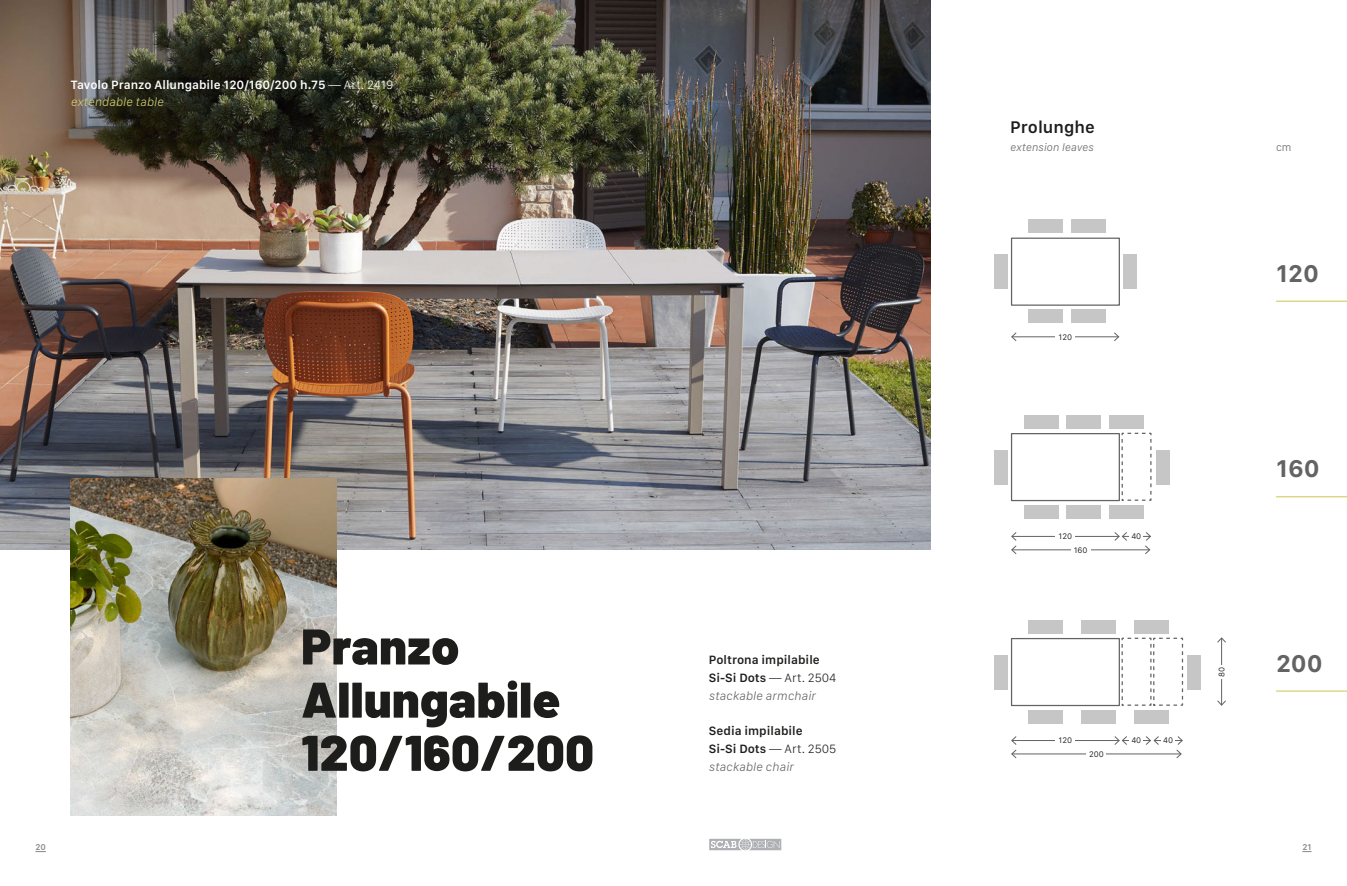
<style>
.page{position:relative;width:1347px;height:886px;background:#fff}
.page>*{position:absolute;margin:0;border:0;box-sizing:border-box;transform-origin:0 0}
.t1{font:900 50px "Barlow";letter-spacing:.01em;color:#1d1d1b}
.t2{font:700 25.25px "San Francisco Text";color:#646363}
.t3{font:600 17.5px "San Francisco Text";color:#1d1d1b}
.t4{font:600 12.5px "San Francisco Text";color:#1d1d1b}
.t5{font:600 12.5px/17.8px "San Francisco Text";color:#fff}
.t6{font:italic 300 12.5px "San Francisco Text";color:#646363}
.t7{font:italic 300 11.25px "San Francisco Text";color:#646363}
.t8{font:300 11.25px "San Francisco Text";color:#646363}
.t9{font:600 8.75px "San Francisco Text";color:#878787}
.t10{font:8.38px "San Francisco Text";color:#1d1d1b}
.s1{font-weight:300}
.s2{font-weight:300;font-style:italic;color:#d8cf72}
</style>
<div class="page">
<div style="left:708px;top:837px;width:74px;height:14px;background:#f0f0f1"></div>
<svg style="left:709px;top:839px;width:72px;height:11px"></svg>
<hr style="left:1011px;top:336px;width:107px;height:1px;background:#646363">
<svg style="left:1113px;top:332px;width:6px;height:9px"></svg>
<svg style="left:1011px;top:332px;width:6px;height:9px"></svg>
<hr style="left:1011px;top:549px;width:138px;height:1px;background:#646363">
<hr style="left:1011px;top:753px;width:170px;height:1px;background:#646363">
<hr style="left:1011px;top:536px;width:108px;height:1px;background:#646363">
<svg style="left:1011px;top:532px;width:6px;height:22px"></svg>
<hr style="left:1011px;top:740px;width:108px;height:1px;background:#646363">
<svg style="left:1011px;top:736px;width:6px;height:23px"></svg>
<svg style="left:1113px;top:532px;width:38px;height:22px"></svg>
<hr style="left:1221px;top:638px;width:1px;height:67px;background:#646363">
<svg style="left:1217px;top:637px;width:9px;height:6px"></svg>
<svg style="left:1217px;top:700px;width:9px;height:6px"></svg>
<svg style="left:1113px;top:736px;width:70px;height:23px"></svg>
<div style="left:1055px;top:328px;width:20px;height:17px;background:#fff"></div>
<div style="left:1071px;top:541px;width:19px;height:17px;background:#fff"></div>
<div style="left:1086px;top:745px;width:20px;height:17px;background:#fff"></div>
<div style="left:1055px;top:528px;width:20px;height:17px;background:#fff"></div>
<div style="left:1055px;top:732px;width:20px;height:17px;background:#fff"></div>
<div style="left:1129px;top:528px;width:14px;height:17px;background:#fff"></div>
<div style="left:1129px;top:732px;width:14px;height:17px;background:#fff"></div>
<div style="left:1213px;top:665px;width:16px;height:13px;background:#fff"></div>
<div style="left:1161px;top:732px;width:14px;height:17px;background:#fff"></div>
<div style="left:1011px;top:238px;width:108px;height:68px;border:1px solid #646363"></div>
<div style="left:1011px;top:433px;width:108px;height:68px;border:1px solid #646363"></div>
<div style="left:1011px;top:638px;width:108px;height:68px;border:1px solid #646363"></div>
<svg style="left:1121px;top:432px;width:31px;height:69px"></svg>
<svg style="left:1121px;top:637px;width:62px;height:69px"></svg>
<div style="left:1028px;top:310px;width:34px;height:13px;background:#c6c6c6"></div>
<div style="left:1028px;top:710px;width:34px;height:13px;background:#c6c6c6"></div>
<div style="left:1024px;top:505px;width:34px;height:13px;background:#c6c6c6"></div>
<div style="left:1028px;top:220px;width:34px;height:13px;background:#c6c6c6"></div>
<div style="left:1028px;top:620px;width:34px;height:13px;background:#c6c6c6"></div>
<div style="left:1024px;top:415px;width:34px;height:13px;background:#c6c6c6"></div>
<div style="left:1123px;top:255px;width:14px;height:34px;background:#c6c6c6"></div>
<div style="left:1156px;top:450px;width:13px;height:34px;background:#c6c6c6"></div>
<div style="left:1187px;top:655px;width:14px;height:34px;background:#c6c6c6"></div>
<div style="left:994px;top:255px;width:13px;height:34px;background:#c6c6c6"></div>
<div style="left:994px;top:450px;width:13px;height:34px;background:#c6c6c6"></div>
<div style="left:994px;top:655px;width:13px;height:34px;background:#c6c6c6"></div>
<div style="left:1070px;top:310px;width:35px;height:13px;background:#c6c6c6"></div>
<div style="left:1081px;top:710px;width:34px;height:13px;background:#c6c6c6"></div>
<div style="left:1134px;top:710px;width:34px;height:13px;background:#c6c6c6"></div>
<div style="left:1066px;top:505px;width:34px;height:13px;background:#c6c6c6"></div>
<div style="left:1109px;top:505px;width:34px;height:13px;background:#c6c6c6"></div>
<div style="left:1070px;top:220px;width:35px;height:13px;background:#c6c6c6"></div>
<div style="left:1081px;top:620px;width:34px;height:13px;background:#c6c6c6"></div>
<div style="left:1134px;top:620px;width:34px;height:13px;background:#c6c6c6"></div>
<div style="left:1066px;top:415px;width:34px;height:13px;background:#c6c6c6"></div>
<div style="left:1109px;top:415px;width:34px;height:13px;background:#c6c6c6"></div>
<img style="left:0;top:0;width:930px;height:549px">
<img style="left:71px;top:478px;width:266px;height:337px">
<hr style="left:1276px;top:301px;width:70px;height:1px;background:#d8cf72">
<hr style="left:1276px;top:496px;width:70px;height:1px;background:#d8cf72">
<hr style="left:1276px;top:690px;width:70px;height:2px;background:#d8cf72">
<p class="t5" style="left:71px;top:77px;width:324px">Tavolo Pranzo Allungabile 120/160/200 h.75 <span class="s1">— Art. 2419 </span><span class="s2">extendable table</span></p>
<p class="t1" style="left:301px;top:609px;width:159px">Pranzo</p>
<p class="t1" style="left:301px;top:662px;width:260px">Allungabile</p>
<p class="t1" style="left:301px;top:715px;width:294px">120/160/200</p>
<p class="t4" style="left:709px;top:652px;width:112px">Poltrona impilabile</p>
<p class="t4" style="left:709px;top:670px;width:129px">Si-Si Dots <span class="s1">— Art. 2504</span></p>
<p class="t6" style="left:709px;top:688px;width:108px">stackable armchair</p>
<p class="t4" style="left:709px;top:723px;width:95px">Sedia impilabile</p>
<p class="t4" style="left:709px;top:741px;width:129px">Si-Si Dots <span class="s1">— Art. 2505</span></p>
<p class="t6" style="left:709px;top:759px;width:86px">stackable chair</p>
<p class="t3" style="left:1010px;top:116px;width:86px">Prolunghe</p>
<p class="t7" style="left:1010px;top:140px;width:85px">extension leaves</p>
<p class="t10" style="left:1058px;top:332px;width:15px">120</p>
<p class="t10" style="left:1058px;top:531px;width:15px">120</p>
<p class="t10" style="left:1073px;top:544px;width:15px">160</p>
<p class="t10" style="left:1131px;top:531px;width:11px">40</p>
<p class="t10" style="left:1058px;top:735px;width:15px">120</p>
<p class="t10" style="left:1089px;top:749px;width:16px">200</p>
<p class="t10" style="left:1131px;top:735px;width:11px">40</p>
<p class="t10" style="left:1163px;top:735px;width:11px">40</p>
<p class="t10" style="left:1216px;top:676px;width:12px;rotate:-90deg">80</p>
<p class="t8" style="left:1276px;top:140px;width:17px">cm</p>
<p class="t2" style="left:1276px;top:258px;width:44px">120</p>
<p class="t2" style="left:1276px;top:453px;width:45px">160</p>
<p class="t2" style="left:1276px;top:648px;width:48px">200</p>
<p class="t9" style="left:35px;top:842px;width:12px">20</p>
<p class="t9" style="left:1302px;top:842px;width:11px">21</p>
</div>
